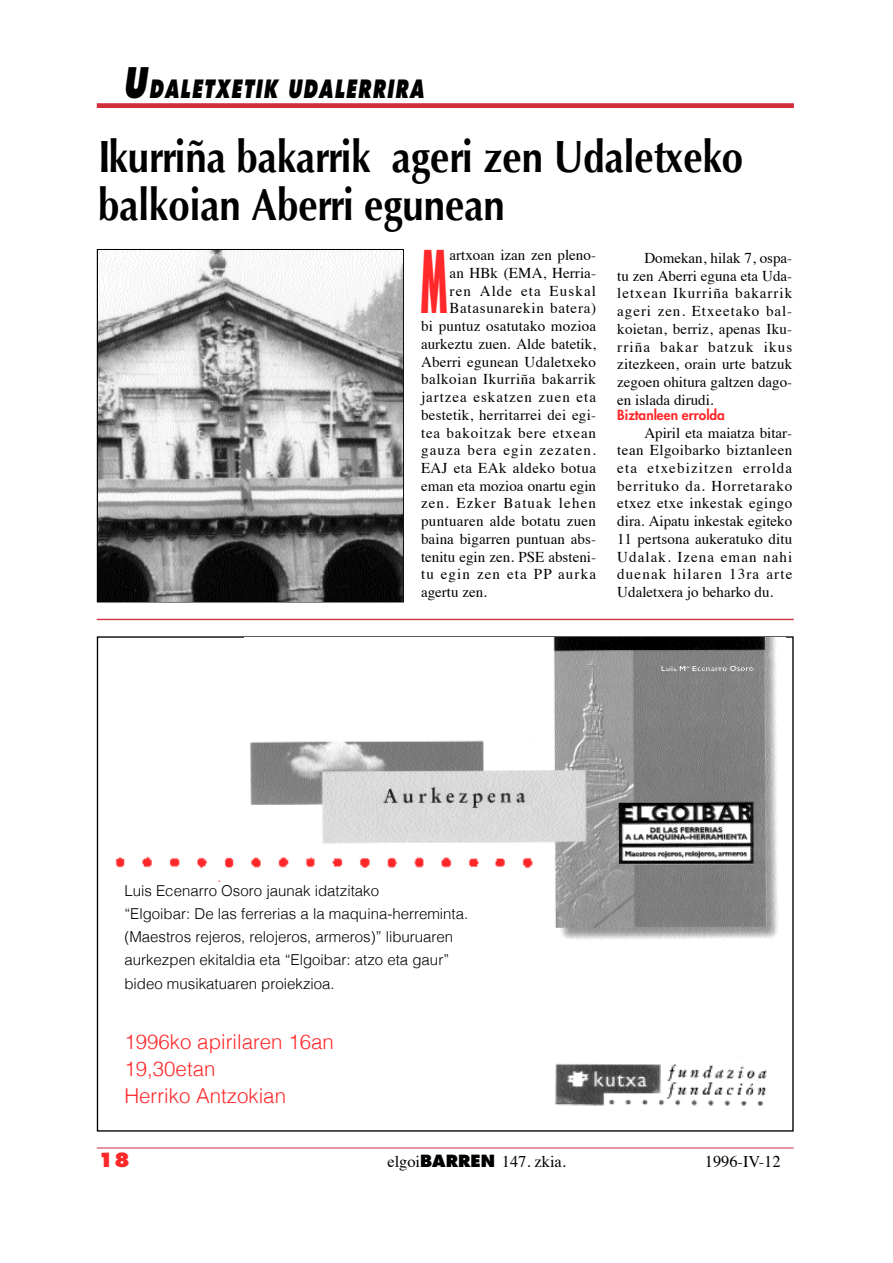
<style>
.page{position:relative;width:893px;height:1263px;background:#fff}
.page>*{position:absolute;margin:0;border:0;box-sizing:border-box;transform-origin:0 0}
.t1{font:800 83.7px "Futura";color:#ff282a;scale:.3 1}
.t2{font:700 45px/47.8px "Optima";color:#000;scale:.85 1}
.t3{font:italic 800 24.6px "Futura";letter-spacing:.085em;color:#000;scale:.7 1}
.t4{font:300 20.55px/27.3px "Helvetica";color:#ff282a}
.t5{font:800 19.05px "Futura";color:#ff282a}
.t6{font:16.35px "Times";color:#000}
.t7{font:15px/17.7px "Times";letter-spacing:.015em;color:#000;text-align:justify}
.t8{font:300 15px/23.2px "Helvetica";color:#000}
.t9{font:15px "Times";letter-spacing:.075em;color:#000}
.t10{font:15px "Times";letter-spacing:.04em;color:#000}
.t11{font:15px "Times";letter-spacing:.065em;color:#000}
.t12{font:15px "Times";letter-spacing:.055em;color:#000}
.t13{font:15px "Times";letter-spacing:.045em;color:#000}
.t14{font:800 13.65px "Futura";color:#ff282a}
.s1{font-size:40.95px}
.s2{font-family:"Futura";font-weight:800}
</style>
<div class="page">
<div style="left:97px;top:103px;width:697px;height:5px;background:#d12f3c"></div>
<svg style="left:96px;top:1147px;width:698px;height:2px"></svg>
<hr style="left:97px;top:619px;width:696px;height:1px;background:#d12f3c">
<img style="left:98px;top:250px;width:304px;height:351px">
<img style="left:249px;top:638px;width:536px;height:303px">
<img style="left:115px;top:850px;width:427px;height:37px">
<div style="left:123px;top:884px;width:353px;height:235px;background:#fff"></div>
<img style="left:555px;top:1057px;width:212px;height:49px">
<h3 class="t3" style="left:123px;top:78px;width:431px"><span class="s1">U</span>DALETXETIK UDALERRIRA</h3>
<h2 class="t2" style="left:98px;top:133px;width:760px">Ikurriña bakarrik ageri zen Udaletxeko balkoian Aberri egunean</h2>
<h1 class="t1" style="left:420px;top:246px;width:92px">M</h1>
<p class="t7" style="left:449px;top:247px;width:148px">artxoan izan zen pleno-</p>
<p class="t7" style="left:449px;top:265px;width:148px">an HBk (EMA, Herria-</p>
<p class="t9" style="left:449px;top:284px;width:148px">ren Alde eta Euskal</p>
<p class="t13" style="left:449px;top:302px;width:148px">Batasunarekin batera)</p>
<p class="t7" style="left:421px;top:318px;width:176px">bi puntuz osatutako mozioa</p>
<p class="t7" style="left:421px;top:336px;width:176px">aurkeztu zuen. Alde batetik,</p>
<p class="t7" style="left:421px;top:354px;width:176px">Aberri egunean Udaletxeko</p>
<p class="t10" style="left:421px;top:373px;width:176px">balkoian Ikurriña bakarrik</p>
<p class="t11" style="left:421px;top:391px;width:176px">jartzea eskatzen zuen eta</p>
<p class="t7" style="left:421px;top:407px;width:176px">bestetik, herritarrei dei egi-</p>
<p class="t12" style="left:421px;top:426px;width:176px">tea bakoitzak bere etxean</p>
<p class="t9" style="left:421px;top:444px;width:176px">gauza bera egin zezaten.</p>
<p class="t7" style="left:421px;top:460px;width:176px">EAJ eta EAk aldeko botua</p>
<p class="t7" style="left:421px;top:478px;width:176px">eman eta mozioa onartu egin</p>
<p class="t9" style="left:421px;top:497px;width:176px">zen. Ezker Batuak lehen</p>
<p class="t7" style="left:421px;top:514px;width:176px">puntuaren alde botatu zuen</p>
<p class="t7" style="left:421px;top:531px;width:176px">baina bigarren puntuan abs-</p>
<p class="t7" style="left:421px;top:549px;width:176px">tenitu egin zen. PSE absteni-</p>
<p class="t9" style="left:421px;top:568px;width:176px">tu egin zen eta PP aurka</p>
<p class="t7" style="left:421px;top:585px;width:67px">agertu zen.</p>
<p class="t7" style="left:617px;top:250px;width:176px;text-indent:27px">Domekan, hilak 7, ospa&shy;tu zen Aberri eguna eta Uda&shy;letxean Ikurriña bakarrik ageri zen. Etxeetako bal&shy;koietan, berriz, apenas Iku&shy;rriña bakar batzuk ikus zitezkeen, orain urte batzuk zegoen ohitura galtzen dago&shy;en islada dirudi.</p>
<p class="t14" style="left:617px;top:408px;width:109px">Biztanleen errolda</p>
<p class="t7" style="left:617px;top:425px;width:176px;text-indent:27px">Apiril eta maiatza bitar&shy;tean Elgoibarko biztanleen eta etxebizitzen errolda berrituko da. Horretarako etxez etxe inkestak egingo dira. Aipatu inkestak egiteko 11 pertsona aukeratuko ditu Udalak. Izena eman nahi duenak hilaren 13ra arte Udaletxera jo beharko du.</p>
<p class="t8" style="left:124px;top:880px;width:345px">Luis Ecenarro Osoro jaunak idatzitako<br>“Elgoibar: De las ferrerias a la maquina-herreminta. (Maestros rejeros, relojeros, armeros)” liburuaren aurkezpen ekitaldia eta “Elgoibar: atzo eta gaur” bideo musikatuaren proiekzioa.</p>
<h3 class="t4" style="left:124px;top:1030px;width:211px">1996ko apirilaren 16an<br>19,30etan<br>Herriko Antzokian</h3>
<p class="t5" style="left:98px;top:1151px;width:33px">18</p>
<p class="t6" style="left:387px;top:1155px;width:180px">elgoi<span class="s2">BARREN</span> 147. zkia.</p>
<p class="t6" style="left:704px;top:1155px;width:77px">1996-IV-12</p>
</div>
